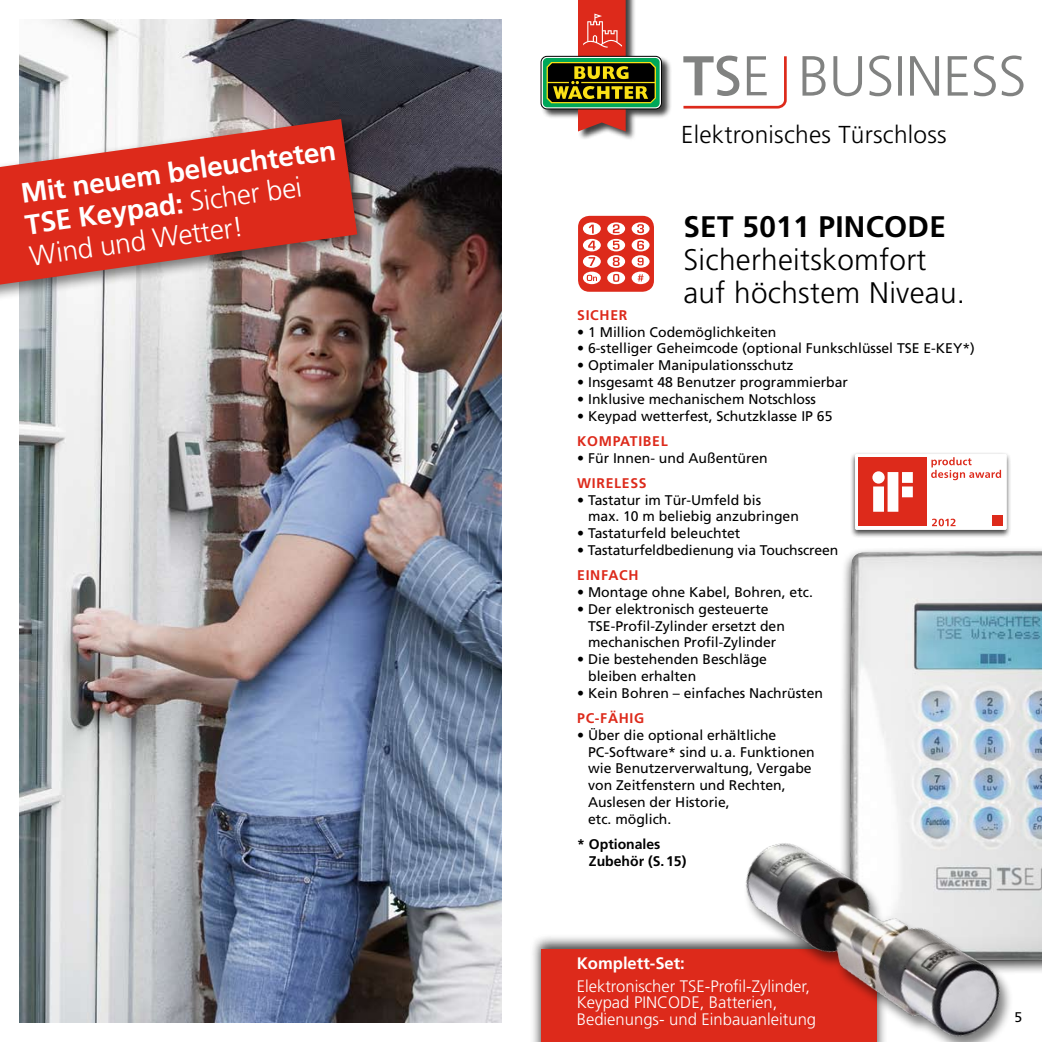
<style>
.page{position:relative;width:1042px;height:1042px;background:#fff}
.page>*{position:absolute;margin:0;border:0;box-sizing:border-box;transform-origin:0 0}
.t1{font:300 29.75px/33.2px "Frutiger";letter-spacing:.01em;color:#000}
.t2{font:700 29.75px "Frutiger";letter-spacing:.01em;color:#000}
.t3{font:700 28px/31.5px "Frutiger";color:#fff}
.t4{font:300 24.5px "Frutiger";letter-spacing:.01em;color:#000}
.t5{font:300 16.62px/16.6px "Frutiger";color:#fff}
.t6{font:700 16.62px "Frutiger";color:#fff}
.t7{font:14px/16.8px "Frutiger";color:#000}
.t8{font:700 14px "Frutiger";letter-spacing:.05em;color:#dd2a1b}
.t9{font:700 14px/16.8px "Frutiger";color:#000}
.s1{font-weight:300}
</style>
<div class="page">
<img style="left:20px;top:20px;width:481px;height:1002px">
<div style="left:839px;top:545px;width:203px;height:430px;background:#000;opacity:.75"></div>
<img style="left:850px;top:551px;width:192px;height:194px">
<div style="left:530px;top:934px;width:356px;height:108px;background:#000;opacity:.75"></div>
<div style="left:541px;top:950px;width:335px;height:92px;background:#dd2a1b"></div>
<img style="left:673px;top:745px;width:369px;height:297px">
<div style="left:578px;top:216px;width:76px;height:76px;background:#dd2a1b;border-radius:11px"></div>
<svg style="left:583px;top:222px;width:18px;height:13px"></svg>
<svg style="left:589px;top:225px;width:5px;height:8px"></svg>
<svg style="left:607px;top:222px;width:18px;height:13px"></svg>
<svg style="left:613px;top:224px;width:6px;height:9px"></svg>
<div style="left:632px;top:222px;width:17px;height:13px;background:#fff;border-radius:50%"></div>
<svg style="left:637px;top:224px;width:7px;height:9px"></svg>
<div style="left:632px;top:239px;width:17px;height:12px;background:#fff;border-radius:50%"></div>
<svg style="left:637px;top:241px;width:7px;height:9px"></svg>
<svg style="left:607px;top:239px;width:18px;height:12px"></svg>
<svg style="left:613px;top:241px;width:6px;height:9px"></svg>
<div style="left:583px;top:239px;width:18px;height:12px;background:#fff;border-radius:50%"></div>
<svg style="left:588px;top:241px;width:7px;height:9px"></svg>
<svg style="left:607px;top:255px;width:18px;height:13px"></svg>
<svg style="left:613px;top:257px;width:7px;height:9px"></svg>
<svg style="left:583px;top:255px;width:18px;height:13px"></svg>
<svg style="left:588px;top:257px;width:7px;height:9px"></svg>
<div style="left:583px;top:272px;width:18px;height:12px;background:#fff;border-radius:50%"></div>
<svg style="left:587px;top:275px;width:10px;height:6px"></svg>
<svg style="left:632px;top:255px;width:17px;height:13px"></svg>
<div style="left:607px;top:272px;width:18px;height:12px;background:#fff;border-radius:50%"></div>
<div style="left:632px;top:272px;width:17px;height:12px;background:#fff;border-radius:50%"></div>
<svg style="left:637px;top:274px;width:6px;height:7px"></svg>
<svg style="left:613px;top:274px;width:6px;height:8px"></svg>
<svg style="left:637px;top:257px;width:6px;height:8px"></svg>
<svg style="left:683px;top:55px;width:104px;height:54px"></svg>
<svg style="left:802px;top:55px;width:221px;height:41px"></svg>
<div style="left:540px;top:0;width:132px;height:141px;background:#000;opacity:.75"></div>
<div style="left:541px;top:56px;width:121px;height:53px;border:1px solid #000;border-radius:6px"></div>
<div style="left:543px;top:58px;width:116px;height:49px;background:#00a759;border-radius:4px"></div>
<svg style="left:546px;top:0;width:110px;height:131px"></svg>
<div style="left:0;top:113px;width:371px;height:188px;background:#000;opacity:.5"></div>
<svg style="left:0;top:119px;width:357px;height:166px;background:#d05147"></svg>
<div style="left:849px;top:452px;width:162px;height:86px;background:#000;opacity:.75"></div>
<div style="left:855px;top:454px;width:151px;height:76px;background:#fff;border-radius:2px"></div>
<div style="left:858px;top:458px;width:69px;height:68px;background:#dd2a1b"></div>
<svg style="left:872px;top:471px;width:41px;height:41px"></svg>
<div style="left:992px;top:515px;width:11px;height:11px;background:#dd2a1b"></div>
<svg style="left:931px;top:457px;width:70px;height:23px"></svg>
<svg style="left:932px;top:519px;width:23px;height:7px"></svg>
<h2 class="t3" style="left:19px;top:178px;width:319px;rotate:-8deg">Mit neuem beleuchteten<br>TSE Keypad: <span class="s1">Sicher bei<br>Wind und Wetter!</span></h2>
<h3 class="t4" style="left:681px;top:120px;width:267px">Elektronisches Türschloss</h3>
<h1 class="t2" style="left:683px;top:209px;width:264px">SET 5011 PINCODE</h1>
<h1 class="t1" style="left:683px;top:243px;width:283px">Sicherheitskomfort auf höchstem Niveau.</h1>
<p class="t8" style="left:577px;top:307px;width:42px">Sicher</p>
<p class="t7" style="left:577px;top:323px;width:201px">• 1 Million Codemöglichkeiten</p>
<p class="t7" style="left:577px;top:340px;width:399px">• 6-stelliger Geheimcode (optional Funkschlüssel TSE E-KEY*)</p>
<p class="t7" style="left:577px;top:357px;width:218px">• Optimaler Manipulationsschutz</p>
<p class="t7" style="left:577px;top:374px;width:272px">• Insgesamt 48 Benutzer programmierbar</p>
<p class="t7" style="left:577px;top:390px;width:240px">• Inklusive mechanischem Notschloss</p>
<p class="t7" style="left:577px;top:407px;width:257px">• Keypad wetterfest, Schutzklasse IP 65</p>
<p class="t8" style="left:577px;top:433px;width:44px">Kompati</p>
<p class="t8" style="left:643px;top:433px;width:26px">bel</p>
<p class="t7" style="left:577px;top:449px;width:192px">• Für Innen- und Außentüren</p>
<p class="t8" style="left:577px;top:475px;width:71px">WIRELESS</p>
<p class="t7" style="left:588px;top:491px;width:212px;text-indent:-11px">• Tastatur im Tür-Umfeld bis<br>max. 10 m beliebig anzubringen</p>
<p class="t7" style="left:577px;top:525px;width:165px">• Tastaturfeld beleuchtet</p>
<p class="t7" style="left:577px;top:542px;width:263px">• Tastaturfeldbedienung via Touchscreen</p>
<p class="t8" style="left:577px;top:567px;width:10px">einfac</p>
<p class="t8" style="left:628px;top:567px;width:12px">h</p>
<p class="t7" style="left:577px;top:584px;width:237px">• Montage ohne Kabel, Bohren, etc.</p>
<p class="t7" style="left:588px;top:600px;width:198px;text-indent:-11px">• Der elektronisch gesteuerte<br>TSE-Profil-Zylinder ersetzt den mechanischen Profil-Zylinder</p>
<p class="t7" style="left:588px;top:651px;width:180px;text-indent:-11px">• Die bestehenden Beschläge bleiben erhalten</p>
<p class="t7" style="left:577px;top:684px;width:247px">• Kein Bohren – einfaches Nachrüsten</p>
<p class="t8" style="left:577px;top:710px;width:60px">PC-fähig</p>
<p class="t7" style="left:588px;top:726px;width:228px;text-indent:-11px">• Über die optional erhältliche<br>PC-Software* sind u.a. Funktionen wie Benutzerverwaltung, Vergabe von Zeitfenstern und Rechten,<br>Auslesen der Historie,<br>etc. möglich.</p>
<p class="t9" style="left:589px;top:836px;width:99px;text-indent:-12px">* Optionales<br>Zubehör (S.15)</p>
<p class="t6" style="left:577px;top:953px;width:110px">Komplett-Set:</p>
<p class="t5" style="left:577px;top:977px;width:241px">Elektronischer TSE-Profil-Zylinder,<br>Keypad PINCODE, Batterien,<br>Bedienungs- und Einbauanleitung</p>
<p class="t7" style="left:1014px;top:1008px;width:9px">5</p>
</div>
